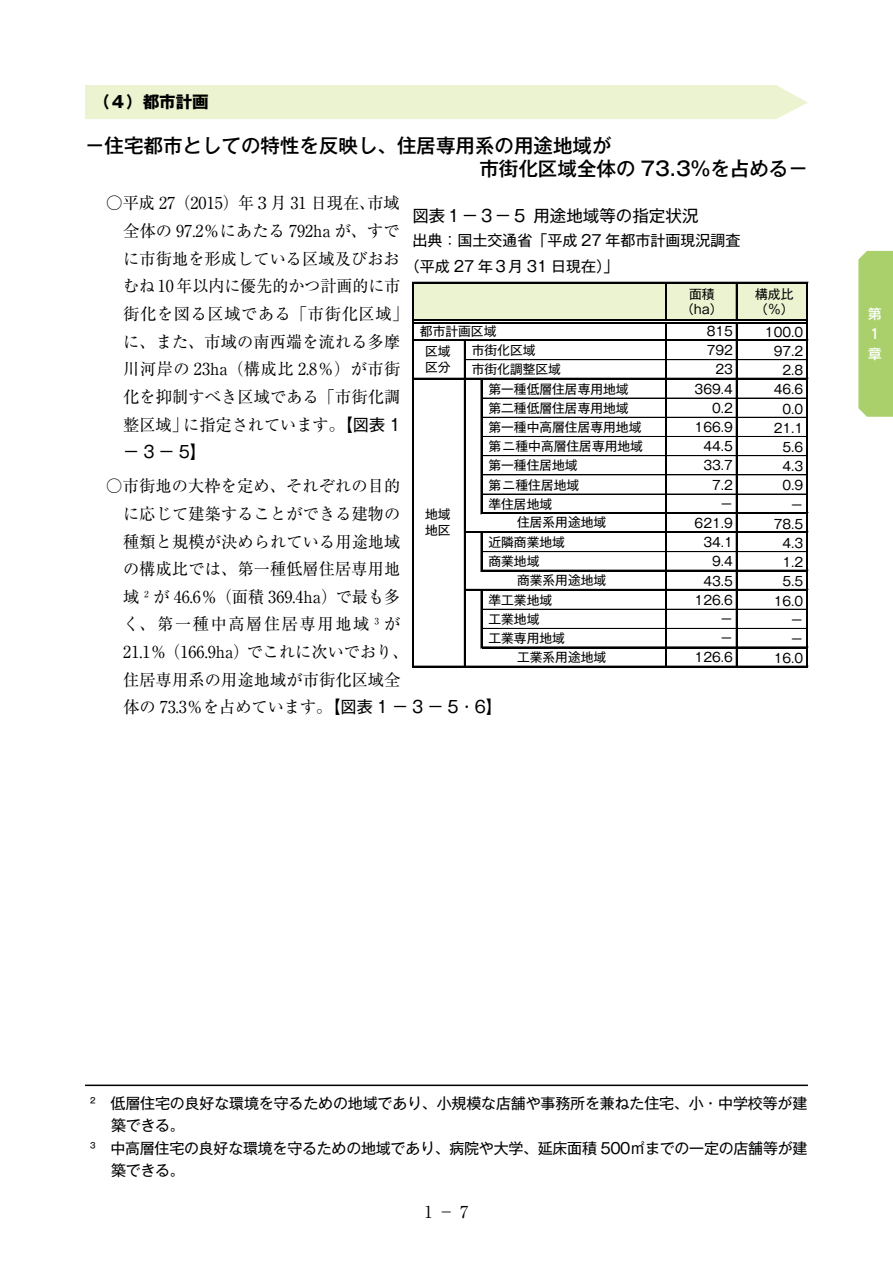
<style>
.page{position:relative;width:893px;height:1263px;background:#fff}
.page>*{position:absolute;margin:0;border:0;box-sizing:border-box;transform-origin:0 0}
.t1{font:500 19.5px/22.4px "Gothic MB101 Pro";color:#000}
.t2{font:16.5px/27.6px "Ryumin Pro";letter-spacing:.01em;color:#000}
.t3{font:16.5px "Gothic MB101 Pro";color:#000}
.t4{font:700 16.5px "Gothic MB101 Pro";color:#000}
.t5{font:15px/25.5px "Gothic MB101 Pro";letter-spacing:-.01em;color:#000}
.t6{font:500 13.5px/20.2px "UD Shin Go Pro";color:#fff}
.t7{font:12.75px/15.8px "Gothic MB101 Pro Regular 90 msp RKSJ H";color:#000}
.s1{font-family:"Gothic MB101 Pro"}
</style>
<div class="page">
<div style="left:858px;top:251px;width:35px;height:166px;background:#a9d06b"></div>
<div style="left:85px;top:85px;width:723px;height:34px;background:#ecf3d0"></div>
<hr style="left:85px;top:1084px;width:723px;height:2px;background:#000">
<div style="left:414px;top:284px;width:393px;height:37px;background:#ecf3d0"></div>
<hr style="left:665px;top:284px;width:1px;height:35px;background:#000">
<hr style="left:666px;top:284px;width:1px;height:35px;background:#000">
<hr style="left:736px;top:284px;width:1px;height:35px;background:#000">
<hr style="left:466px;top:359px;width:200px;height:1px;background:#000">
<hr style="left:466px;top:360px;width:200px;height:1px;background:#000">
<hr style="left:667px;top:359px;width:69px;height:1px;background:#000">
<hr style="left:667px;top:360px;width:69px;height:1px;background:#000">
<hr style="left:482px;top:398px;width:184px;height:1px;background:#000">
<hr style="left:667px;top:398px;width:69px;height:1px;background:#000">
<hr style="left:482px;top:417px;width:184px;height:1px;background:#000">
<hr style="left:667px;top:417px;width:69px;height:1px;background:#000">
<hr style="left:482px;top:436px;width:184px;height:1px;background:#000">
<hr style="left:667px;top:436px;width:69px;height:1px;background:#000">
<hr style="left:482px;top:455px;width:184px;height:1px;background:#000">
<hr style="left:482px;top:456px;width:184px;height:1px;background:#000">
<hr style="left:667px;top:455px;width:69px;height:1px;background:#000">
<hr style="left:667px;top:456px;width:69px;height:1px;background:#000">
<hr style="left:482px;top:475px;width:184px;height:1px;background:#000">
<hr style="left:667px;top:475px;width:69px;height:1px;background:#000">
<hr style="left:482px;top:494px;width:184px;height:1px;background:#000">
<hr style="left:667px;top:494px;width:69px;height:1px;background:#000">
<hr style="left:481px;top:380px;width:1px;height:134px;background:#000">
<hr style="left:482px;top:551px;width:184px;height:1px;background:#000">
<hr style="left:482px;top:552px;width:184px;height:1px;background:#000">
<hr style="left:667px;top:551px;width:69px;height:1px;background:#000">
<hr style="left:667px;top:552px;width:69px;height:1px;background:#000">
<hr style="left:481px;top:533px;width:1px;height:38px;background:#000">
<hr style="left:482px;top:609px;width:184px;height:1px;background:#000">
<hr style="left:667px;top:609px;width:69px;height:1px;background:#000">
<hr style="left:482px;top:628px;width:184px;height:1px;background:#000">
<hr style="left:667px;top:628px;width:69px;height:1px;background:#000">
<hr style="left:412px;top:282px;width:2px;height:385px;background:#000">
<hr style="left:665px;top:323px;width:1px;height:344px;background:#000">
<hr style="left:666px;top:323px;width:1px;height:344px;background:#000">
<hr style="left:736px;top:323px;width:1px;height:344px;background:#000">
<hr style="left:806px;top:284px;width:1px;height:383px;background:#000">
<hr style="left:807px;top:284px;width:1px;height:383px;background:#000">
<hr style="left:464px;top:341px;width:2px;height:326px;background:#000">
<hr style="left:481px;top:591px;width:1px;height:57px;background:#000">
<hr style="left:414px;top:282px;width:394px;height:2px;background:#000">
<hr style="left:414px;top:319px;width:393px;height:2px;background:#000">
<hr style="left:414px;top:322px;width:393px;height:1px;background:#000">
<hr style="left:414px;top:340px;width:394px;height:1px;background:#000">
<hr style="left:737px;top:359px;width:70px;height:1px;background:#000">
<hr style="left:737px;top:360px;width:70px;height:1px;background:#000">
<hr style="left:414px;top:378px;width:394px;height:2px;background:#000">
<hr style="left:737px;top:398px;width:70px;height:1px;background:#000">
<hr style="left:737px;top:417px;width:70px;height:1px;background:#000">
<hr style="left:737px;top:436px;width:70px;height:1px;background:#000">
<hr style="left:737px;top:455px;width:70px;height:1px;background:#000">
<hr style="left:737px;top:456px;width:70px;height:1px;background:#000">
<hr style="left:737px;top:475px;width:70px;height:1px;background:#000">
<hr style="left:737px;top:494px;width:70px;height:1px;background:#000">
<hr style="left:482px;top:512px;width:326px;height:2px;background:#000">
<hr style="left:466px;top:531px;width:342px;height:1px;background:#000">
<hr style="left:466px;top:532px;width:342px;height:1px;background:#000">
<hr style="left:737px;top:551px;width:70px;height:1px;background:#000">
<hr style="left:737px;top:552px;width:70px;height:1px;background:#000">
<hr style="left:482px;top:570px;width:326px;height:1px;background:#000">
<hr style="left:466px;top:589px;width:342px;height:2px;background:#000">
<hr style="left:737px;top:609px;width:70px;height:1px;background:#000">
<hr style="left:737px;top:628px;width:70px;height:1px;background:#000">
<hr style="left:482px;top:647px;width:326px;height:1px;background:#000">
<hr style="left:414px;top:666px;width:394px;height:1px;background:#000">
<p class="t4" style="left:85px;top:88px;width:125px">　（４）都市計画</p>
<p class="t1" style="left:479px;top:132px;width:330px;text-indent:-394px">－住宅都市としての特性を反映し、住居専用系の用途地域が<br>市街化区域全体の 73.3％を占める－</p>
<p class="t2" style="left:123px;top:188px;width:287px;text-indent:-17px">○平成 27（2015）年３月 31 日現在、市域全体の 97.2％にあたる 792ha が、すでに市街地を形成している区域及びおおむね 10 年以内に優先的かつ計画的に市街化を図る区域である「市街化区域」に、また、市域の南西端を流れる多摩川河岸の 23ha（構成比 2.8％）が市街化を抑制すべき区域である「市街化調整区域」に指定されています。<span class="s1">【図表 1</span></p>
<p class="t3" style="left:123px;top:438px;width:84px">－3－5】</p>
<p class="t2" style="left:123px;top:471px;width:380px;text-indent:-17px">○市街地の大枠を定め、それぞれの目的<br>に応じて建築することができる建物の<br>種類と規模が決められている用途地域<br>の構成比では、第一種低層住居専用地<br>域 ² が 46.6％（面積 369.4ha）で最も多<br>く、第一種中高層住居専用地域 ³ が<br>21.1％（166.9ha）でこれに次いでおり、<br>住居専用系の用途地域が市街化区域全<br>体の 73.3％を占めています。<span class="s1">【図表 1 － 3 － 5・6】</span></p>
<p class="t3" style="left:412px;top:202px;width:287px">図表１－３－５ 用途地域等の指定状況</p>
<p class="t5" style="left:405px;top:226px;width:337px;text-indent:8px">出典：国土交通省「平成 27 年都市計画現況調査（平成 27 年３月 31 日現在）」</p>
<p class="t7" style="left:681px;top:284px;width:43px;text-align:center">面積（ha）</p>
<p class="t7" style="left:755px;top:284px;width:40px">構成比（％）</p>
<p class="t7" style="left:420px;top:322px;width:78px">都市計画区域</p>
<p class="t7" style="left:707px;top:322px;width:28px">815</p>
<p class="t7" style="left:765px;top:322px;width:40px">100.0</p>
<p class="t7" style="left:472px;top:341px;width:65px">市街化区域</p>
<p class="t7" style="left:707px;top:341px;width:28px">792</p>
<p class="t7" style="left:774px;top:341px;width:31px">97.2</p>
<p class="t7" style="left:472px;top:360px;width:91px">市街化調整区域</p>
<p class="t7" style="left:715px;top:360px;width:19px">23</p>
<p class="t7" style="left:782px;top:361px;width:22px">2.8</p>
<p class="t7" style="left:488px;top:379px;width:142px">第一種低層住居専用地域</p>
<p class="t7" style="left:694px;top:379px;width:40px">369.4</p>
<p class="t7" style="left:774px;top:380px;width:31px">46.6</p>
<p class="t7" style="left:488px;top:398px;width:142px">第二種低層住居専用地域</p>
<p class="t7" style="left:712px;top:398px;width:22px">0.2</p>
<p class="t7" style="left:782px;top:399px;width:22px">0.0</p>
<p class="t7" style="left:488px;top:417px;width:155px">第一種中高層住居専用地域</p>
<p class="t7" style="left:694px;top:417px;width:40px">166.9</p>
<p class="t7" style="left:774px;top:418px;width:31px">21.1</p>
<p class="t7" style="left:488px;top:437px;width:156px">第ニ種中高層住居専用地域</p>
<p class="t7" style="left:703px;top:437px;width:31px">44.5</p>
<p class="t7" style="left:782px;top:437px;width:22px">5.6</p>
<p class="t7" style="left:488px;top:456px;width:91px">第一種住居地域</p>
<p class="t7" style="left:703px;top:456px;width:31px">33.7</p>
<p class="t7" style="left:782px;top:457px;width:22px">4.3</p>
<p class="t7" style="left:488px;top:475px;width:92px">第ニ種住居地域</p>
<p class="t7" style="left:712px;top:475px;width:22px">7.2</p>
<p class="t7" style="left:782px;top:476px;width:22px">0.9</p>
<p class="t7" style="left:488px;top:494px;width:65px">準住居地域</p>
<p class="t7" style="left:720px;top:494px;width:14px">－</p>
<p class="t7" style="left:425px;top:342px;width:27px">区域区分</p>
<p class="t7" style="left:791px;top:495px;width:14px">－</p>
<p class="t7" style="left:425px;top:505px;width:27px">地域地区</p>
<p class="t7" style="left:517px;top:513px;width:91px">住居系用途地域</p>
<p class="t7" style="left:694px;top:513px;width:40px">621.9</p>
<p class="t7" style="left:774px;top:514px;width:31px">78.5</p>
<p class="t7" style="left:488px;top:533px;width:78px">近隣商業地域</p>
<p class="t7" style="left:703px;top:533px;width:31px">34.1</p>
<p class="t7" style="left:782px;top:533px;width:22px">4.3</p>
<p class="t7" style="left:488px;top:552px;width:53px">商業地域</p>
<p class="t7" style="left:712px;top:552px;width:22px">9.4</p>
<p class="t7" style="left:782px;top:553px;width:22px">1.2</p>
<p class="t7" style="left:703px;top:571px;width:31px">43.5</p>
<p class="t7" style="left:782px;top:572px;width:22px">5.5</p>
<p class="t7" style="left:488px;top:590px;width:65px">準工業地域</p>
<p class="t7" style="left:694px;top:590px;width:40px">126.6</p>
<p class="t7" style="left:774px;top:591px;width:31px">16.0</p>
<p class="t7" style="left:488px;top:609px;width:53px">工業地域</p>
<p class="t7" style="left:720px;top:609px;width:14px">－</p>
<p class="t7" style="left:517px;top:570px;width:91px">商業系用途地域</p>
<p class="t7" style="left:791px;top:610px;width:14px">－</p>
<p class="t7" style="left:488px;top:629px;width:78px">工業専用地域</p>
<p class="t7" style="left:720px;top:629px;width:14px">－</p>
<p class="t7" style="left:791px;top:629px;width:14px">－</p>
<p class="t7" style="left:517px;top:647px;width:91px">工業系用途地域</p>
<p class="t7" style="left:694px;top:648px;width:40px">126.6</p>
<p class="t7" style="left:774px;top:649px;width:31px">16.0</p>
<p class="t6" style="left:868px;top:303px;width:15px">第<br>１章</p>
<p class="t5" style="left:90px;top:1088px;width:719px">²　低層住宅の良好な環境を守るための地域であり、小規模な店舗や事務所を兼ねた住宅、小・中学校等が建</p>
<p class="t5" style="left:111px;top:1111px;width:75px">築できる。</p>
<p class="t5" style="left:90px;top:1133px;width:719px">³　中高層住宅の良好な環境を守るための地域であり、病院や大学、延床面積 500㎡までの一定の店舗等が建</p>
<p class="t5" style="left:111px;top:1155px;width:75px">築できる。</p>
<p class="t2" style="left:424px;top:1197px;width:45px">1 － 7</p>
</div>
